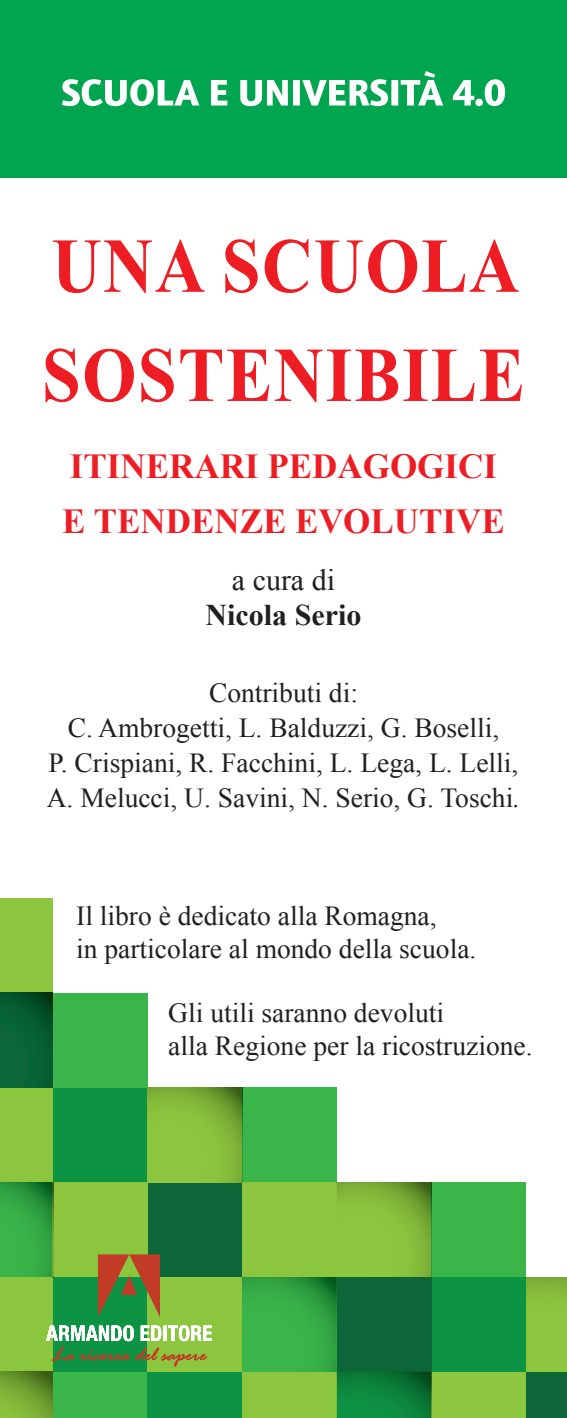
<style>
.page{position:relative;width:567px;height:1418px;background:#fff}
.page>*{position:absolute;margin:0;border:0;box-sizing:border-box;transform-origin:0 0}
.t1{font:700 77.5px "Times New Roman";letter-spacing:.02em;color:#ee1d23;scale:.9 1}
.t2{font:700 35px "Times New Roman";color:#ee1d23}
.t3{font:700 30px "Times New Roman";color:#231f20}
.t4{font:30px "Times New Roman";color:#231f20}
.t5{font:27.5px "Times New Roman";color:#231f20}
.s1{font-style:italic}
</style>
<div class="page">
<div style="left:53px;top:1371px;width:94px;height:46px;background:#3ab54a"></div>
<div style="left:242px;top:1371px;width:95px;height:46px;background:#8bc63e"></div>
<div style="left:147px;top:1371px;width:95px;height:46px;background:#0d9344"></div>
<div style="left:431px;top:1371px;width:95px;height:46px;background:#8bc63e"></div>
<div style="left:526px;top:1371px;width:41px;height:46px;background:#0c6638"></div>
<div style="left:0;top:1276px;width:53px;height:95px;background:#8bc63e"></div>
<div style="left:53px;top:1276px;width:94px;height:95px;background:#0d9344"></div>
<div style="left:147px;top:1276px;width:95px;height:95px;background:#8bc63e"></div>
<div style="left:431px;top:1276px;width:95px;height:95px;background:#0d9344"></div>
<div style="left:147px;top:1182px;width:95px;height:94px;background:#0c6638"></div>
<div style="left:337px;top:1276px;width:94px;height:95px;background:#0c6638"></div>
<div style="left:242px;top:1182px;width:95px;height:94px;background:#8bc63e"></div>
<div style="left:431px;top:1182px;width:95px;height:94px;background:#3ab54a"></div>
<div style="left:0;top:1087px;width:53px;height:95px;background:#8bc63e"></div>
<div style="left:53px;top:1182px;width:94px;height:94px;background:#8bc63e"></div>
<div style="left:53px;top:1087px;width:94px;height:95px;background:#0d9344"></div>
<div style="left:242px;top:1087px;width:95px;height:95px;background:#3ab54a"></div>
<div style="left:53px;top:992px;width:94px;height:95px;background:#3ab54a"></div>
<div style="left:0;top:898px;width:53px;height:94px;background:#8bc63e"></div>
<img style="left:0;top:1371px;width:53px;height:46px">
<img style="left:242px;top:1371px;width:95px;height:1px">
<img style="left:242px;top:1276px;width:95px;height:95px">
<img style="left:0;top:1183px;width:53px;height:93px">
<img style="left:0;top:1182px;width:53px;height:1px">
<img style="left:53px;top:1182px;width:1px;height:94px">
<img style="left:337px;top:1276px;width:47px;height:1px">
<img style="left:337px;top:1183px;width:94px;height:93px">
<img style="left:337px;top:1182px;width:94px;height:1px">
<img style="left:431px;top:1182px;width:1px;height:94px">
<img style="left:337px;top:1371px;width:94px;height:46px">
<img style="left:431px;top:1371px;width:1px;height:46px">
<img style="left:526px;top:1371px;width:41px;height:1px">
<img style="left:526px;top:1277px;width:41px;height:94px">
<img style="left:148px;top:1088px;width:94px;height:94px">
<img style="left:147px;top:1087px;width:1px;height:95px">
<img style="left:147px;top:1087px;width:95px;height:1px">
<img style="left:242px;top:1087px;width:1px;height:95px">
<img style="left:0;top:992px;width:53px;height:95px">
<svg style="left:98px;top:1254px;width:62px;height:62px"></svg>
<svg style="left:46px;top:1325px;width:166px;height:41px"></svg>
<div style="left:0;top:0;width:567px;height:177px;background:#00a54f"></div>
<svg style="left:62px;top:71px;width:443px;height:35px"></svg>
<p class="t1" style="left:51px;top:212px;width:521px">UNA SCUOLA</p>
<p class="t1" style="left:42px;top:321px;width:538px">SOSTENIBILE</p>
<p class="t2" style="left:70px;top:442px;width:429px">ITINERARI PEDAGOGICI</p>
<p class="t2" style="left:62px;top:497px;width:444px">E TENDENZE EVOLUTIVE</p>
<p class="t4" style="left:232px;top:559px;width:105px">a cura di</p>
<p class="t3" style="left:206px;top:594px;width:157px">Nicola Serio</p>
<p class="t5" style="left:209px;top:674px;width:150px">Contributi di:</p>
<p class="t5" style="left:68px;top:709px;width:433px">C. Ambrogetti, L. Balduzzi, G. Boselli,</p>
<p class="t5" style="left:49px;top:744px;width:471px">P. Crispiani, R. Facchini, L. Lega, L. Lelli,</p>
<p class="t5" style="left:47px;top:779px;width:475px">A. Melucci, U. Savini, N. Serio, G. Toschi<span class="s1">.</span></p>
<p class="t5" style="left:76px;top:897px;width:362px">Il libro è dedicato alla Romagna,</p>
<p class="t5" style="left:76px;top:930px;width:402px">in particolare al mondo della scuola.</p>
<p class="t5" style="left:168px;top:994px;width:277px">Gli utili saranno devoluti</p>
<p class="t5" style="left:168px;top:1027px;width:366px">alla Regione per la ricostruzione.</p>
</div>
